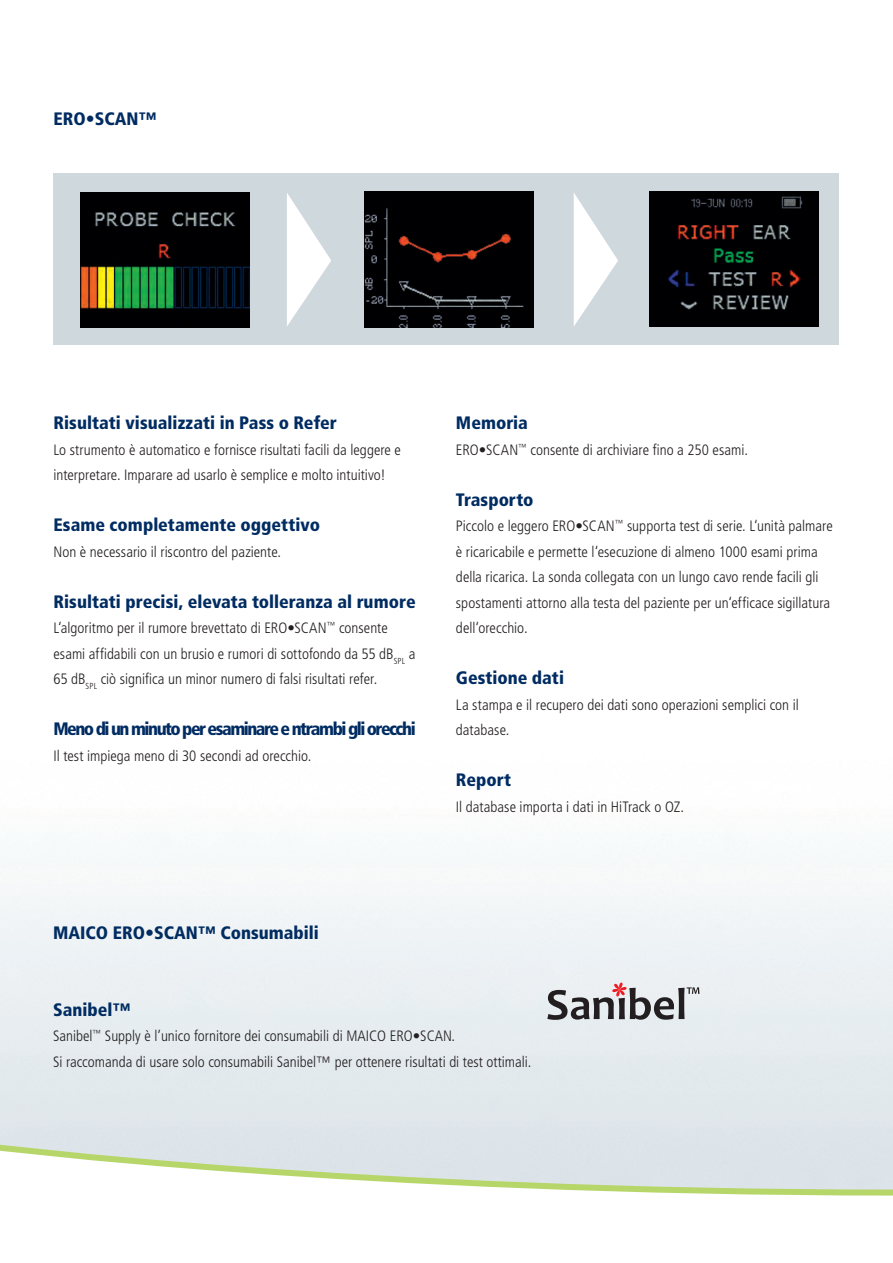
<style>
.page{position:relative;width:893px;height:1263px;background:#fff}
.page>*{position:absolute;margin:0;border:0;box-sizing:border-box;transform-origin:0 0}
.t1{font:900 condensed 18px "Frutiger LT";color:#002c62}
.t2{font:900 condensed 18px "Frutiger LT";letter-spacing:-.08em;color:#002c62}
.t3{font:300 condensed 15px/25.5px "Frutiger LT";color:#231f20}
.s1{font-family:"Frut Ligt";font-weight:400;font-stretch:normal}
</style>
<div class="page">
<svg style="left:0;top:1143px;width:893px;height:53px"></svg>
<div style="left:53px;top:173px;width:786px;height:171px;background:#cfd8dd"></div>
<img style="left:365px;top:192px;width:169px;height:135px">
<img style="left:81px;top:192px;width:169px;height:135px">
<img style="left:649px;top:191px;width:169px;height:135px">
<svg style="left:287px;top:192px;width:44px;height:135px"></svg>
<svg style="left:574px;top:192px;width:44px;height:135px"></svg>
<svg style="left:547px;top:982px;width:152px;height:38px;background:#acaaad"></svg>
<p class="t1" style="left:53px;top:108px;width:105px">ERO<span class="s1">•</span>SCAN™</p>
<p class="t1" style="left:53px;top:412px;width:285px">Risultati visualizzati in Pass o Refer</p>
<p class="t3" style="left:53px;top:437px;width:349px">Lo strumento è automatico e fornisce risultati facili da leggere e interpretare. Imparare ad usarlo è semplice e molto intuitivo!</p>
<p class="t1" style="left:53px;top:514px;width:268px">Esame completamente oggettivo</p>
<p class="t3" style="left:53px;top:539px;width:229px">Non è necessario il riscontro del paziente.</p>
<p class="t1" style="left:53px;top:591px;width:364px">Risultati precisi, elevata tolleranza al rumore</p>
<p class="t3" style="left:53px;top:616px;width:364px">L‘algoritmo per il rumore brevettato di ERO•SCAN<sup>™</sup> consente esami affidabili con un brusio e rumori di sottofondo da 55 dB<sub>SPL</sub> a<br>65 dB<sub>SPL</sub> ciò significa un minor numero di falsi risultati refer.</p>
<p class="t2" style="left:53px;top:718px;width:364px">Meno di un minuto per esaminare e ntrambi gli orecchi</p>
<p class="t3" style="left:53px;top:743px;width:260px">Il test impiega meno di 30 secondi ad orecchio.</p>
<p class="t1" style="left:456px;top:412px;width:73px">Memoria</p>
<p class="t3" style="left:456px;top:437px;width:293px">ERO•SCAN<sup>™</sup> consente di archiviare fino a 250 esami.</p>
<p class="t1" style="left:456px;top:489px;width:79px">Trasporto</p>
<p class="t3" style="left:456px;top:514px;width:378px">Piccolo e leggero ERO•SCAN<sup>™</sup> supporta test di serie. L‘unità palmare è ricaricabile e permette l‘esecuzione di almeno 1000 esami prima della ricarica. La sonda collegata con un lungo cavo rende facili gli spostamenti attorno alla testa del paziente per un‘efficace sigillatura dell‘orecchio.</p>
<p class="t1" style="left:456px;top:667px;width:110px">Gestione dati</p>
<p class="t3" style="left:456px;top:692px;width:344px">La stampa e il recupero dei dati sono operazioni semplici con il database.</p>
<p class="t1" style="left:456px;top:769px;width:57px">Report</p>
<p class="t3" style="left:456px;top:794px;width:230px">Il database importa i dati in HiTrack o OZ.</p>
<p class="t1" style="left:53px;top:922px;width:267px">MAICO ERO<span class="s1">•</span>SCAN™ Consumabili</p>
<p class="t1" style="left:53px;top:999px;width:79px">Sanibel™</p>
<p class="t3" style="left:53px;top:1024px;width:480px">Sanibel<sup>™</sup> Supply è l’unico fornitore dei consumabili di MAICO ERO<span class="s1">•</span>SCAN.<br>Si raccomanda di usare solo consumabili Sanibel™ per ottenere risultati di test ottimali.</p>
</div>
